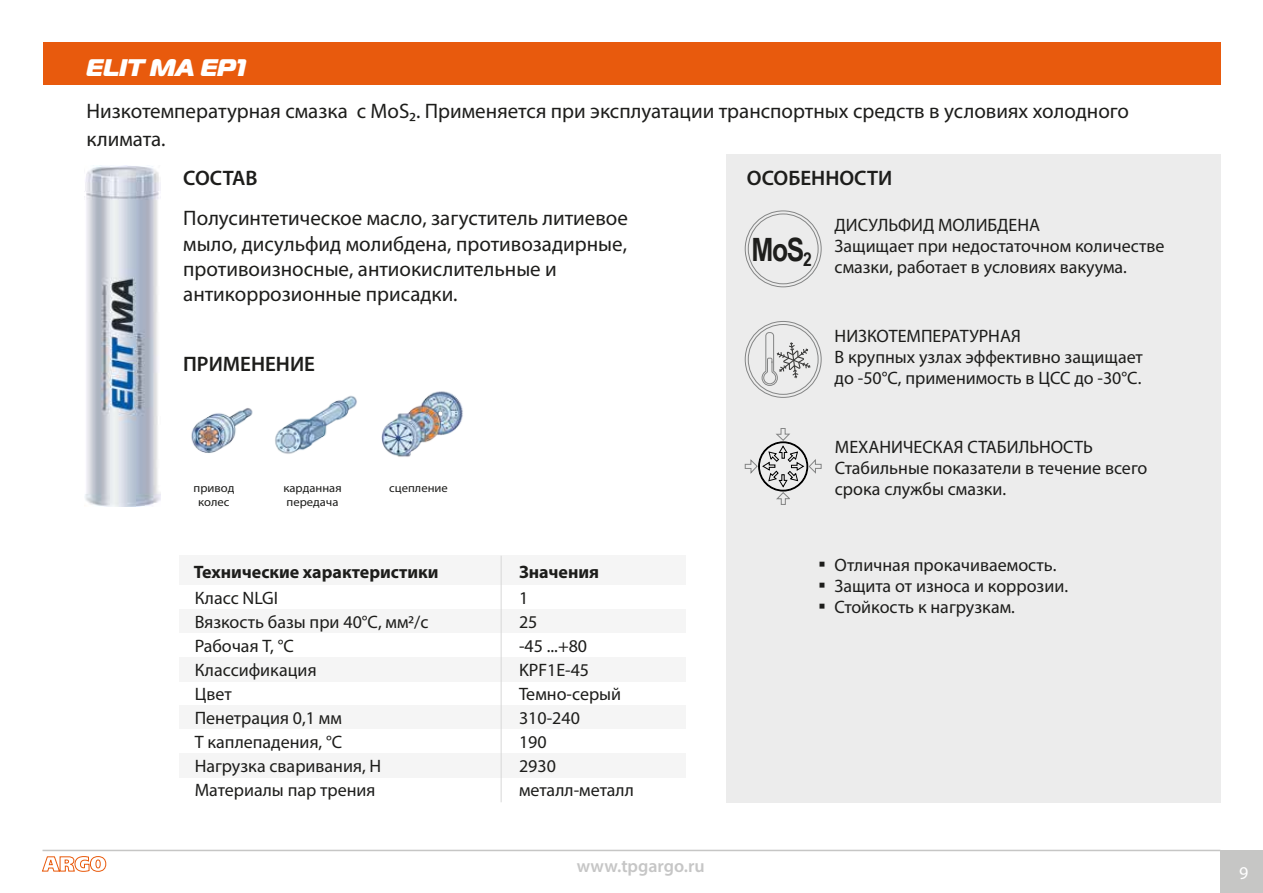
<style>
.page{position:relative;width:1263px;height:893px;background:#fff}
.page>*{position:absolute;margin:0;border:0;box-sizing:border-box;transform-origin:0 0}
.t1{font:700 32.1px "Arial Narrow";color:#1e1e1c}
.t2{font:italic 800 24px "Magistral";color:#fff}
.t3{font:21px/25.2px "Myriad Pro";color:#1d1d1b}
.t4{font:600 21px "Myriad Pro";color:#1d1d1b}
.t5{font:18px/24px "Myriad Pro";color:#1d1d1b}
.t6{font:700 18px "Myriad Pro";color:#1d1d1b}
.t7{font:600 18px "Myriad Pro";color:#c6c6c6}
.t8{font:italic 17.55px "Myriad Pro";color:#fff}
.t9{font:12px/13.5px "Myriad Pro";color:#1d1d1b;text-align:center;scale:1.05 1}
.s1{font-family:"Koz Go Pr 6 N"}
.s2{font-style:normal;font-size:18px}
</style>
<div class="page">
<div style="left:43px;top:42px;width:1177px;height:43px;background:#e85a0d"></div>
<hr style="left:43px;top:850px;width:1177px;height:1px;background:#c6c6c5">
<svg style="left:41px;top:856px;width:66px;height:16px"></svg>
<div style="left:1220px;top:850px;width:43px;height:43px;background:#c6c6c5"></div>
<img style="left:84px;top:165px;width:77px;height:341px">
<div style="left:726px;top:154px;width:494px;height:648px;background:#ececec"></div>
<div style="left:180px;top:705px;width:506px;height:24px;background:#f5f5f5"></div>
<div style="left:180px;top:754px;width:506px;height:24px;background:#f5f5f5"></div>
<div style="left:180px;top:609px;width:506px;height:24px;background:#f5f5f5"></div>
<div style="left:180px;top:657px;width:506px;height:24px;background:#f5f5f5"></div>
<div style="left:180px;top:556px;width:506px;height:29px;background:#f5f5f5"></div>
<hr style="left:501px;top:556px;width:1px;height:246px;background:#d9d9d9">
<svg style="left:745px;top:428px;width:77px;height:77px"></svg>
<div style="left:745px;top:211px;width:76px;height:76px;border:1px solid #848585;border-radius:50%"></div>
<div style="left:748px;top:214px;width:70px;height:70px;border:1px solid #848585;border-radius:50%"></div>
<div style="left:745px;top:321px;width:76px;height:77px;border:1px solid #848585;border-radius:50%"></div>
<div style="left:748px;top:324px;width:70px;height:71px;border:1px solid #848585;border-radius:50%"></div>
<svg style="left:761px;top:332px;width:49px;height:54px"></svg>
<img style="left:381px;top:391px;width:82px;height:66px">
<img style="left:275px;top:395px;width:82px;height:59px">
<img style="left:191px;top:408px;width:62px;height:45px">
<h2 class="t2" style="left:86px;top:51px;width:161px">ELIT MA EP1</h2>
<p class="t3" style="left:86px;top:96px;width:1044px;line-height:28.2px">Низкотемпературная смазка с MoS2. Применяется при эксплуатации транспортных средств в условиях холодного климата.</p>
<p class="t4" style="left:183px;top:165px;width:76px">СОСТАВ</p>
<p class="t3" style="left:183px;top:205px;width:446px">Полусинтетическое масло, загуститель литиевое мыло, дисульфид молибдена, противозадирные, противоизносные, антиокислительные и антикоррозионные присадки.</p>
<p class="t4" style="left:183px;top:351px;width:133px">ПРИМЕНЕНИЕ</p>
<p class="t9" style="left:194px;top:481px;width:40px">привод колес</p>
<p class="t9" style="left:283px;top:481px;width:57px;text-align:left">карданная передача</p>
<p class="t9" style="left:389px;top:481px;width:57px">сцепление</p>
<p class="t4" style="left:747px;top:165px;width:147px">ОСОБЕННОСТИ</p>
<h1 class="t1" style="left:751px;top:225px;width:62px">MoS<sub>2</sub></h1>
<p class="t5" style="left:835px;top:214px;width:331px;line-height:21px">ДИСУЛЬФИД МОЛИБДЕНА<br>Защищает при недостаточном количестве смазки, работает в условиях вакуума.</p>
<p class="t5" style="left:835px;top:325px;width:310px;line-height:21px">НИЗКОТЕМПЕРАТУРНАЯ<br>В крупных узлах эффективно защищает до -50°С, применимость в ЦСС до -30°С.</p>
<p class="t5" style="left:835px;top:436px;width:314px;line-height:21px">МЕХАНИЧЕСКАЯ СТАБИЛЬНОСТЬ<br>Стабильные показатели в течение всего срока службы смазки.</p>
<p class="t6" style="left:194px;top:560px;width:246px">Технические характеристики</p>
<p class="t6" style="left:519px;top:560px;width:82px">Значения</p>
<p class="t5" style="left:813px;top:553px;width:245px"><span class="s1">▪</span> Отличная прокачиваемость.</p>
<p class="t5" style="left:813px;top:574px;width:256px"><span class="s1">▪</span> Защита от износа и коррозии.</p>
<p class="t5" style="left:813px;top:595px;width:203px"><span class="s1">▪</span> Стойкость к нагрузкам.</p>
<p class="t5" style="left:195px;top:586px;width:235px">Класс NLGI<br>Вязкость базы при 40°С, мм2/с<br>Рабочая Т, °С<br>Классификация<br>Цвет<br>Пенетрация 0,1 мм<br>Т каплепадения, °С<br>Нагрузка сваривания, Н<br>Материалы пар трения</p>
<p class="t5" style="left:519px;top:586px;width:116px">1<br>25<br>-45 ...+80<br>KPF1E-45<br>Темно-серый<br>310-240<br>190<br>2930 металл-металл</p>
<p class="t7" style="left:577px;top:854px;width:129px">www.tpgargo.ru</p>
<p class="t8" style="left:1237px;top:855px;width:13px">2<span class="s2">9</span></p>
</div>
